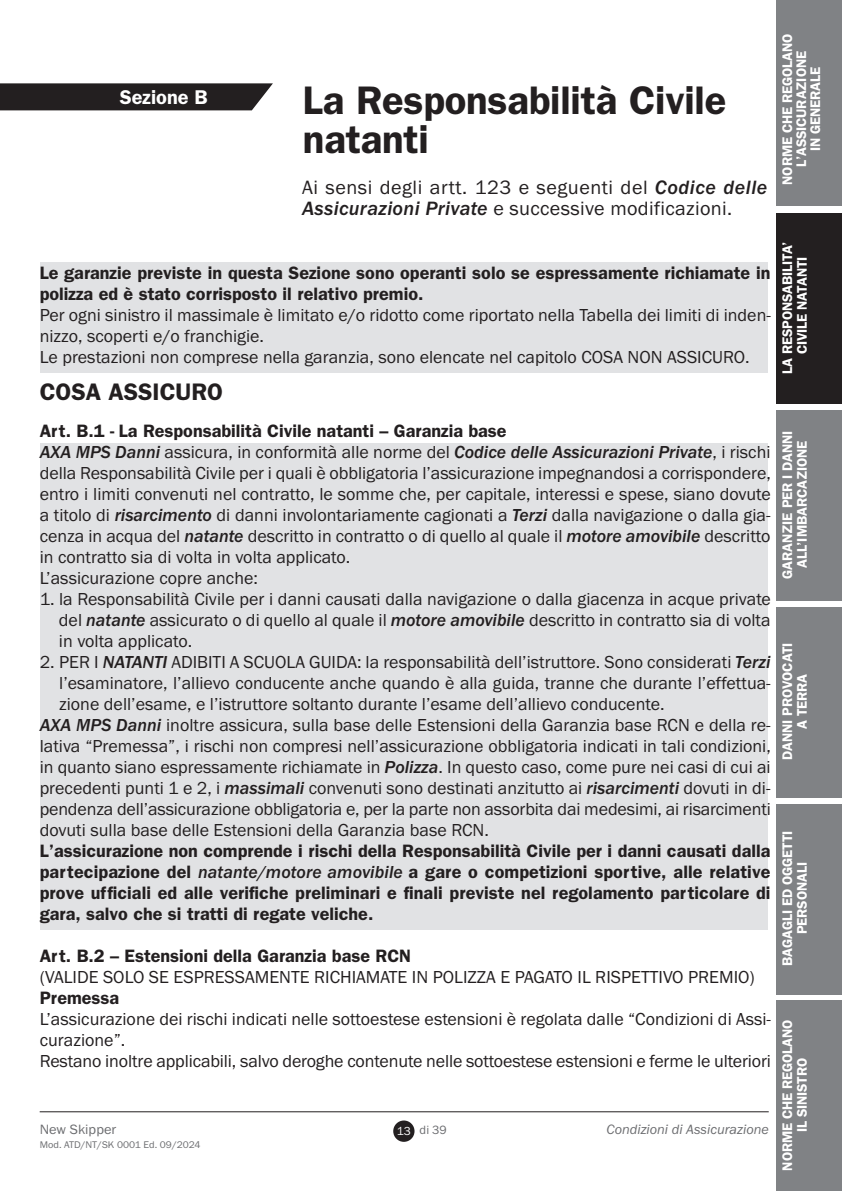
<style>
.page{position:relative;width:842px;height:1191px;background:#fff}
.page>*{position:absolute;margin:0;border:0;box-sizing:border-box;transform-origin:0 0}
.t1{font:600 40px/39px "Franklin Gothic";letter-spacing:-.005em;color:#231f20}
.t2{font:600 24px "Franklin Gothic";color:#231f20}
.t3{font:20px/21px "Franklin Gothic";letter-spacing:.025em;color:#231f20}
.t4{font:600 20px "Franklin Gothic";color:#fff}
.t5{font:18px/21px "Franklin Gothic";color:#231f20}
.t6{font:600 18px/21px "Franklin Gothic";color:#231f20}
.t7{font:600 14px/14.8px "Franklin Gothic";letter-spacing:-.01em;color:#fff;text-align:center}
.t8{font:italic 14px "Franklin Gothic";color:#6c6d70}
.t9{font:14px "Franklin Gothic";color:#6c6d70}
.t10{font:12.4px "Franklin Gothic";color:#6c6d70}
.t11{font:10px "Franklin Gothic";letter-spacing:.005em;color:#6c6d70}
.s1{font-weight:500;font-style:italic}
.s2{font-weight:600}
.s3{font-size:12px;color:#fff}
</style>
<div class="page">
<div style="left:41px;top:262px;width:727px;height:110px;background:#e1e2e4"></div>
<div style="left:41px;top:443px;width:727px;height:486px;background:#e1e2e4"></div>
<svg style="left:0;top:83px;width:273px;height:27px;background:#2e2a2b"></svg>
<hr style="left:40px;top:1111px;width:729px;height:1px;background:#231f20">
<div style="left:393px;top:1120px;width:21px;height:21px;background:#231f20;border-radius:50%"></div>
<div style="left:777px;top:0;width:65px;height:206px;background:#808285"></div>
<div style="left:777px;top:213px;width:65px;height:191px;background:#231f20"></div>
<div style="left:777px;top:410px;width:65px;height:190px;background:#808285"></div>
<div style="left:777px;top:607px;width:65px;height:190px;background:#808285"></div>
<div style="left:777px;top:804px;width:65px;height:190px;background:#808285"></div>
<div style="left:777px;top:1001px;width:65px;height:190px;background:#808285"></div>
<p class="t4" style="left:120px;top:91px;width:90px">Sezione B</p>
<h1 class="t1" style="left:303px;top:84px;width:425px">La Responsabilità Civile natanti</h1>
<p class="t3" style="left:302px;top:178px;width:467px">Ai sensi degli artt. 123 e seguenti del <span class="s1">Codice delle<br>Assicurazioni Private</span> e successive modificazioni.</p>
<p class="t6" style="left:40px;top:264px;width:732px">Le garanzie previste in questa Sezione sono operanti solo se espressamente richiamate in polizza ed è stato corrisposto il relativo premio.</p>
<p class="t5" style="left:40px;top:306px;width:733px">Per ogni sinistro il massimale è limitato e/o ridotto come riportato nella Tabella dei limiti di inden&shy;nizzo, scoperti e/o franchigie.<br>Le prestazioni non comprese nella garanzia, sono elencate nel capitolo COSA NON ASSICURO.</p>
<h2 class="t2" style="left:40px;top:383px;width:185px">COSA ASSICURO</h2>
<p class="t5" style="left:40px;top:422px;width:733px"><span class="s2">Art. B.1 - La Responsabilità Civile natanti – Garanzia base<br></span><span class="s1">AXA MPS Danni</span> assicura, in conformità alle norme del <span class="s1">Codice delle Assicurazioni Private</span>, i rischi della Responsabilità Civile per i quali è obbligatoria l’assicurazione impegnandosi a corrispondere, entro i limiti convenuti nel contratto, le somme che, per capitale, interessi e spese, siano dovute a titolo di <span class="s1">risarcimento</span> di danni involontariamente cagionati a <span class="s1">Terzi</span> dalla navigazione o dalla gia&shy;cenza in acqua del <span class="s1">natante</span> descritto in contratto o di quello al quale il <span class="s1">motore amovibile</span> descritto in contratto sia di volta in volta applicato.<br>L’assicurazione copre anche:</p>
<p class="t5" style="left:59px;top:590px;width:713px;text-align:justify;text-indent:-19px">1. la Responsabilità Civile per i danni causati dalla navigazione o dalla giacenza in acque private del <span class="s1">natante</span> assicurato o di quello al quale il <span class="s1">motore amovibile</span> descritto in contratto sia di volta in volta applicato.</p>
<p class="t5" style="left:40px;top:653px;width:732px">2. PER I <span class="s1">NATANTI</span> ADIBITI A SCUOLA GUIDA: la responsabilità dell’istruttore. Sono considerati <span class="s1">Terzi</span></p>
<p class="t5" style="left:59px;top:674px;width:713px">l’esaminatore, l’allievo conducente anche quando è alla guida, tranne che durante l’effettua-</p>
<p class="t5" style="left:59px;top:695px;width:607px">zione dell’esame, e l’istruttore soltanto durante l’esame dell’allievo conducente.</p>
<p class="t5" style="left:40px;top:716px;width:732px"><span class="s1">AXA MPS Danni</span> inoltre assicura, sulla base delle Estensioni della Garanzia base RCN e della re-</p>
<p class="t5" style="left:40px;top:737px;width:733px">lativa “Premessa”, i rischi non compresi nell’assicurazione obbligatoria indicati in tali condizioni,</p>
<p class="t5" style="left:40px;top:758px;width:732px">in quanto siano espressamente richiamate in <span class="s1">Polizza</span>. In questo caso, come pure nei casi di cui ai</p>
<p class="t5" style="left:40px;top:779px;width:732px">precedenti punti 1 e 2, i <span class="s1">massimali</span> convenuti sono destinati anzitutto ai <span class="s1">risarcimenti</span> dovuti in di-</p>
<p class="t5" style="left:40px;top:800px;width:733px">pendenza dell’assicurazione obbligatoria e, per la parte non assorbita dai medesimi, ai risarcimenti</p>
<p class="t5" style="left:40px;top:821px;width:451px">dovuti sulla base delle Estensioni della Garanzia base RCN.</p>
<p class="t6" style="left:40px;top:842px;width:732px;text-align:justify">L’assicurazione non comprende i rischi della Responsabilità Civile per i danni causati dalla partecipazione del <span class="s1">natante/motore amovibile</span> a gare o competizioni sportive, alle relative prove ufficiali ed alle verifiche preliminari e finali previste nel regolamento particolare di gara, salvo che si tratti di regate veliche.</p>
<p class="t6" style="left:40px;top:947px;width:373px">Art. B.2 – Estensioni della Garanzia base RCN</p>
<p class="t5" style="left:40px;top:968px;width:716px">(VALIDE SOLO SE ESPRESSAMENTE RICHIAMATE IN POLIZZA E PAGATO IL RISPETTIVO PREMIO)</p>
<p class="t6" style="left:40px;top:989px;width:81px">Premessa</p>
<p class="t5" style="left:40px;top:1010px;width:733px">L’assicurazione dei rischi indicati nelle sottoestese estensioni è regolata dalle “Condizioni di Assi&shy;curazione”.<br>Restano inoltre applicabili, salvo deroghe contenute nelle sottoestese estensioni e ferme le ulteriori</p>
<p class="t9" style="left:40px;top:1124px;width:78px">New Skipper</p>
<p class="t8" style="left:606px;top:1120px;width:164px">Condizioni di Assicurazione</p>
<p class="t11" style="left:40px;top:1141px;width:162px">Mod. ATD/NT/SK 0001 Ed. 09/2024</p>
<p class="t10" style="left:397px;top:1125px;width:51px"><span class="s3">13</span> di 39</p>
<p class="t7" style="left:781px;top:185px;width:153px;line-height:14px;rotate:-90deg">NORME CHE REGOLANO<br>L’ASSICURAZIONE<br>IN GENERALE</p>
<p class="t7" style="left:781px;top:374px;width:134px;rotate:-90deg">LA RESPONSABILITA’<br>CIVILE NATANTI</p>
<p class="t7" style="left:781px;top:578px;width:150px;rotate:-90deg">GARANZIE PER I DANNI<br>ALL’IMBARCAZIONE</p>
<p class="t7" style="left:781px;top:760px;width:119px;rotate:-90deg">DANNI PROVOCATI<br>A TERRA</p>
<p class="t7" style="left:781px;top:966px;width:137px;rotate:-90deg">BAGAGLI ED OGGETTI<br>PERSONALI</p>
<p class="t7" style="left:781px;top:1170px;width:153px;rotate:-90deg">NORME CHE REGOLANO<br>IL SINISTRO</p>
</div>
